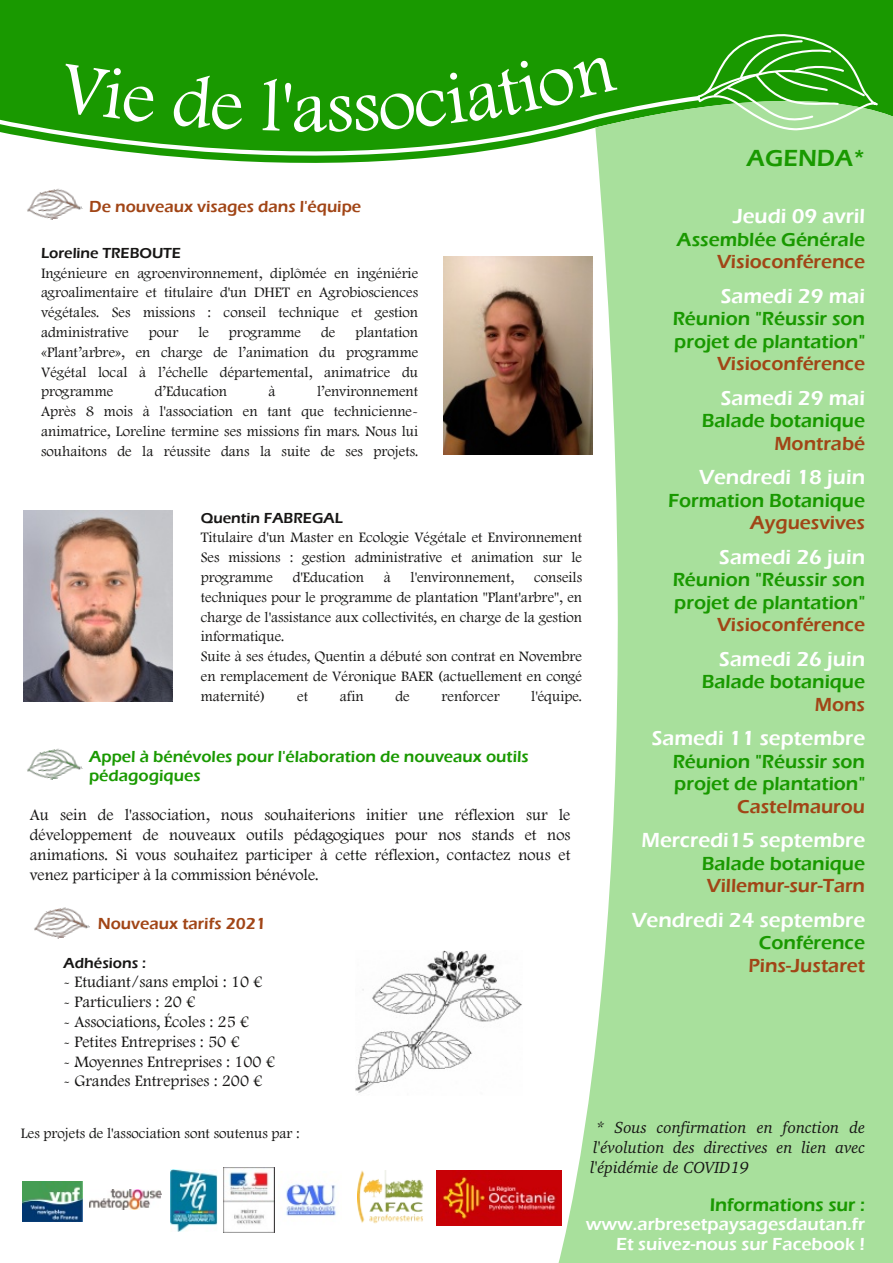
<style>
.page{position:relative;width:893px;height:1263px;background:#fff}
.page>*{position:absolute;margin:0;border:0;box-sizing:border-box;transform-origin:0 0}
.t1{font:75px "Footlight MT Light";color:#fff}
.t2{font:600 24px "Eras ITC";color:#199900}
.t3{font:600 21px "Eras ITC";color:#fff}
.t4{font:600 19.5px/22.5px "Eras ITC";color:#199900}
.t5{font:600 19.5px "Eras ITC";color:#a14516}
.t6{font:600 18.75px "Eras ITC";color:#199900}
.t7{font:600 18px/19.5px "Eras ITC";color:#fff;text-align:right}
.t8{font:16.5px/19.8px "Footlight MT Light";color:#171615;text-align:justify}
.t9{font:italic 16.5px/19.8px "Charter BT";color:#171615;text-align:justify}
.t10{font:600 16.5px/19.8px "Eras ITC";color:#199900}
.t11{font:600 16.5px "Eras ITC";color:#a14516}
.t12{font:15px/19.8px "Footlight MT Light";color:#171615;text-align:justify}
.t13{font:600 15px "Eras ITC";color:#171615}
</style>
<div class="page">
<div style="left:0;top:0;width:893px;height:93px;background:#199900"></div>
<svg style="left:553px;top:67px;width:340px;height:1196px;background:#b1e3a7"></svg>
<svg style="left:0;top:93px;width:704px;height:106px"></svg>
<svg style="left:695px;top:30px;width:184px;height:104px;background:#5ab847"></svg>
<img style="left:24px;top:185px;width:59px;height:35px">
<img style="left:34px;top:907px;width:56px;height:32px">
<img style="left:436px;top:1170px;width:125px;height:55px">
<img style="left:224px;top:1168px;width:50px;height:65px">
<img style="left:286px;top:1184px;width:50px;height:32px">
<img style="left:358px;top:1170px;width:65px;height:54px">
<img style="left:171px;top:1170px;width:46px;height:62px">
<img style="left:27px;top:748px;width:55px;height:32px">
<img style="left:444px;top:256px;width:148px;height:199px">
<img style="left:24px;top:510px;width:148px;height:191px">
<img style="left:90px;top:1190px;width:72px;height:19px">
<img style="left:355px;top:950px;width:167px;height:143px">
<img style="left:22px;top:1181px;width:61px;height:40px">
<div style="left:59px;top:64px;width:97px;height:59px;background:#199900"></div>
<div style="left:173px;top:73px;width:70px;height:57px;background:#199900"></div>
<svg style="left:263px;top:78px;width:28px;height:53px"></svg>
<div style="left:329px;top:56px;width:288px;height:76px;background:#199900"></div>
<h1 class="t1" style="left:292px;top:79px;width:37px">a</h1>
<h2 class="t2" style="left:747px;top:145px;width:120px">AGENDA*</h2>
<p class="t11" style="left:89px;top:197px;width:273px">De nouveaux visages dans l'équipe</p>
<h3 class="t3" style="left:733px;top:204px;width:134px">Jeudi 09 avril</h3>
<h3 class="t4" style="left:677px;top:228px;width:190px">Assemblée Générale</h3>
<h3 class="t5" style="left:717px;top:251px;width:149px">Visioconférence</h3>
<h3 class="t3" style="left:721px;top:284px;width:146px">Samedi 29 mai</h3>
<h3 class="t4" style="left:673px;top:308px;width:194px">Réunion "Réussir son projet de plantation"</h3>
<h3 class="t5" style="left:717px;top:353px;width:149px">Visioconférence</h3>
<h3 class="t3" style="left:721px;top:386px;width:146px">Samedi 29 mai</h3>
<h3 class="t4" style="left:702px;top:410px;width:165px">Balade botanique</h3>
<h3 class="t5" style="left:774px;top:432px;width:92px">Montrabé</h3>
<h3 class="t3" style="left:699px;top:465px;width:167px">Vendredi 18 juin</h3>
<h3 class="t4" style="left:668px;top:489px;width:199px">Formation Botanique</h3>
<h3 class="t5" style="left:750px;top:512px;width:116px">Ayguesvives</h3>
<h3 class="t3" style="left:719px;top:545px;width:147px">Samedi 26 juin</h3>
<h3 class="t4" style="left:673px;top:569px;width:194px">Réunion "Réussir son projet de plantation"</h3>
<h3 class="t5" style="left:717px;top:614px;width:149px">Visioconférence</h3>
<h3 class="t3" style="left:719px;top:647px;width:147px">Samedi 26 juin</h3>
<h3 class="t4" style="left:702px;top:671px;width:165px">Balade botanique</h3>
<h3 class="t5" style="left:815px;top:693px;width:52px">Mons</h3>
<h3 class="t3" style="left:652px;top:726px;width:215px">Samedi 11 septembre</h3>
<h3 class="t4" style="left:673px;top:750px;width:194px">Réunion "Réussir son projet de plantation"</h3>
<h3 class="t5" style="left:737px;top:795px;width:130px">Castelmaurou</h3>
<h3 class="t3" style="left:641px;top:828px;width:225px">Mercredi15 septembre</h3>
<h3 class="t4" style="left:702px;top:852px;width:165px">Balade botanique</h3>
<h3 class="t5" style="left:707px;top:875px;width:160px">Villemur-sur-Tarn</h3>
<h3 class="t3" style="left:632px;top:908px;width:235px">Vendredi 24 septembre</h3>
<h3 class="t4" style="left:759px;top:932px;width:108px">Conférence</h3>
<h3 class="t5" style="left:748px;top:954px;width:118px">Pins-Justaret</h3>
<p class="t13" style="left:41px;top:244px;width:141px">Loreline TREBOUTE</p>
<p class="t12" style="left:41px;top:264px;width:379px">Ingénieure en agroenvironnement, diplômée en ingéniérie agroalimentaire et titulaire d'un DHET en Agrobiosciences végétales. Ses missions : conseil technique et gestion administrative</p>
<p class="t12" style="left:41px;top:324px;width:379px;text-indent:314px">plantation «Plant’arbre», en charge de l’animation du programme Végétal local à l’échelle départemental, animatrice du programme</p>
<p class="t12" style="left:149px;top:324px;width:31px">pour</p>
<p class="t12" style="left:198px;top:324px;width:12px">le</p>
<p class="t12" style="left:229px;top:324px;width:74px">programme</p>
<p class="t12" style="left:321px;top:324px;width:16px">de</p>
<p class="t12" style="left:41px;top:383px;width:379px;text-indent:276px">l’environnement Après 8 mois à l'association en tant que technicienne&shy;animatrice, Loreline termine ses missions fin mars. Nous lui souhaitons de la réussite dans la suite de ses projets.</p>
<p class="t12" style="left:155px;top:383px;width:74px">d’Education</p>
<p class="t12" style="left:269px;top:383px;width:9px">à</p>
<p class="t13" style="left:201px;top:509px;width:144px">Quentin FABREGAL</p>
<p class="t12" style="left:201px;top:529px;width:383px">Titulaire d'un Master en Ecologie Végétale et Environnement Ses missions : gestion administrative et animation sur le programme</p>
<p class="t12" style="left:201px;top:569px;width:383px;text-align:left;text-indent:333px">conseils techniques pour le programme de plantation "Plant'arbre", en charge de l'assistance aux collectivités, en charge de la gestion informatique.<br>Suite à ses études, Quentin a débuté son contrat en Novembre en remplacement de Véronique BAER (actuellement en congé maternité)</p>
<p class="t12" style="left:293px;top:569px;width:73px">d'Education</p>
<p class="t12" style="left:384px;top:569px;width:9px">à</p>
<p class="t12" style="left:411px;top:569px;width:105px">l'environnement,</p>
<p class="t12" style="left:297px;top:687px;width:12px">et</p>
<p class="t12" style="left:340px;top:687px;width:26px">afin</p>
<p class="t12" style="left:395px;top:687px;width:16px">de</p>
<p class="t12" style="left:441px;top:687px;width:60px">renforcer</p>
<p class="t12" style="left:531px;top:687px;width:52px">l'équipe.</p>
<p class="t10" style="left:89px;top:746px;width:441px">Appel à bénévoles pour l'élaboration de nouveaux outils pédagogiques</p>
<p class="t8" style="left:30px;top:806px;width:542px">Au sein de l'association, nous souhaiterions initier une réflexion sur le développement de nouveaux outils pédagogiques pour nos stands et nos animations. Si vous souhaitez participer à cette réflexion, contactez nous et venez participer à la commission bénévole.</p>
<p class="t11" style="left:98px;top:914px;width:170px">Nouveaux tarifs 2021</p>
<p class="t13" style="left:64px;top:954px;width:84px">Adhésions :</p>
<p class="t8" style="left:64px;top:973px;width:200px">- Etudiant/sans emploi : 10 €</p>
<p class="t8" style="left:64px;top:993px;width:133px">- Particuliers : 20 €</p>
<p class="t8" style="left:64px;top:1013px;width:187px">- Associations, Écoles : 25 €</p>
<p class="t8" style="left:64px;top:1033px;width:177px">- Petites Entreprises : 50 €</p>
<p class="t8" style="left:64px;top:1053px;width:213px">- Moyennes Entreprises : 100 €</p>
<p class="t8" style="left:64px;top:1072px;width:200px">- Grandes Entreprises : 200 €</p>
<p class="t12" style="left:21px;top:1124px;width:281px">Les projets de l'association sont soutenus par :</p>
<p class="t9" style="left:590px;top:1119px;width:276px;text-indent:6px">* Sous confirmation en fonction de l'évolution des directives en lien avec l'épidémie de COVID19</p>
<p class="t6" style="left:710px;top:1194px;width:157px">Informations sur :</p>
<p class="t7" style="left:586px;top:1214px;width:281px">www.arbresetpaysagesdautan.fr<br>Et suivez-nous sur Facebook !</p>
</div>
